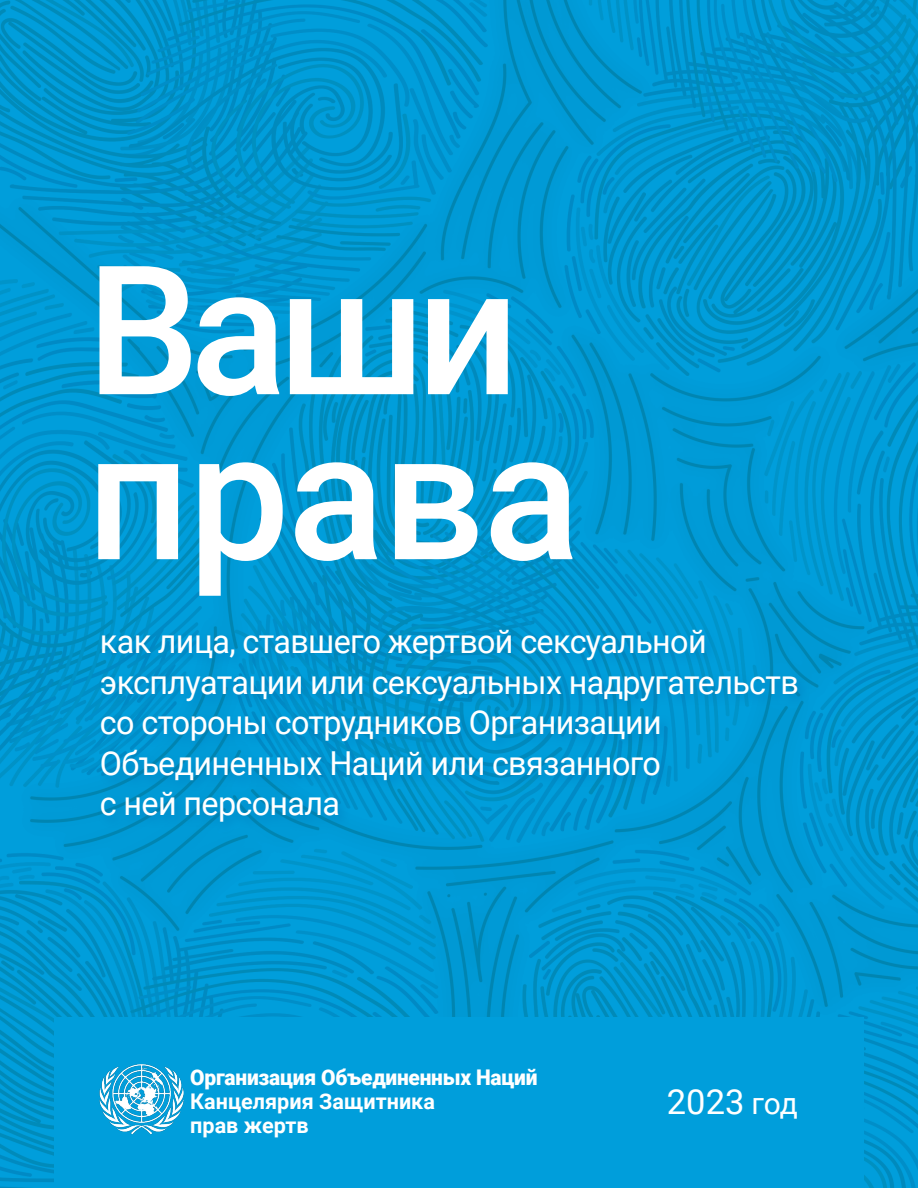
<style>
.page{position:relative;width:918px;height:1188px;background:#fff}
.page>*{position:absolute;margin:0;border:0;box-sizing:border-box;transform-origin:0 0}
.t1{font:500 180px/165px "Roboto";letter-spacing:-.015em;color:#fff}
.t2{font:34.5px "Roboto";letter-spacing:-.025em;color:#fff}
.t3{font:33px/40.5px "Roboto";letter-spacing:-.02em;color:#fff}
.t4{font:900 21.6px "Roboto";letter-spacing:-.01em;color:#fff}
.t5{font:700 21.6px/24px "Roboto";color:#fff}
.s1{font-size:30px}
</style>
<div class="page">
<img style="left:0;top:0;width:918px;height:1188px">
<div style="left:98px;top:626px;width:712px;height:209px;background:#0077b8;opacity:.48"></div>
<div style="left:55px;top:1018px;width:808px;height:170px;background:#009edb"></div>
<img style="left:99px;top:1064px;width:85px;height:71px">
<p class="t1" style="left:86px;top:241px;width:495px">Ваши права</p>
<p class="t3" style="left:100px;top:620px;width:700px">как лица, ставшего жертвой сексуальной эксплуатации или сексуальных надругательств со стороны сотрудников Организации Объединенных Наций или связанного<br>с ней персонала</p>
<p class="t4" style="left:190px;top:1062px;width:349px">Организация Объединенных Наций</p>
<p class="t5" style="left:190px;top:1088px;width:246px">Канцелярия Защитника прав жертв</p>
<p class="t2" style="left:667px;top:1077px;width:132px">2023 <span class="s1">год</span></p>
<p class="t2" style="left:725px;top:1077px;width:73px">2023</p>
</div>
